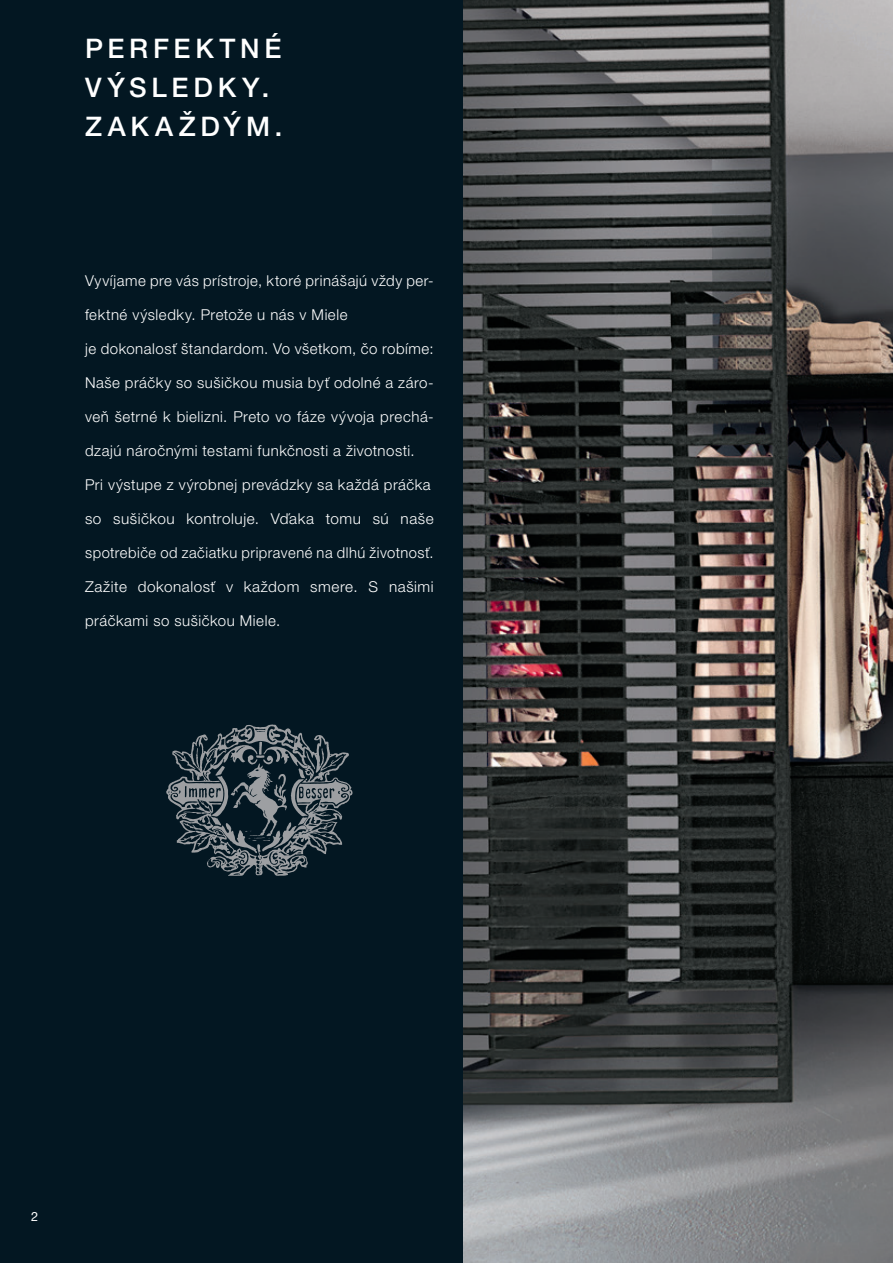
<style>
.page{position:relative;width:893px;height:1263px;background:#031722}
.page>*{position:absolute;margin:0;border:0;box-sizing:border-box;transform-origin:0 0}
.t1{font:500 27px/39px "Helvetica Neue LTW1 G";letter-spacing:.18em;color:#fff}
.t2{font:300 15px "Helvetica Neue LTW1 G";letter-spacing:.035em;color:#fff}
.t3{font:12.75px "Helvetica Neue LTW1 G";color:#fff}
</style>
<div class="page">
<svg style="left:166px;top:724px;width:187px;height:152px"></svg>
<img style="left:463px;top:0;width:430px;height:1263px">
<h1 class="t1" style="left:85px;top:28px;width:199px">PERFEKTNÉ<br>VÝSLEDKY.<br>ZAKAŽDÝM.</h1>
<p class="t2" style="left:85px;top:271px;width:350px">Vyvíjame pre vás prístroje, ktoré prinášajú vždy per-</p>
<p class="t2" style="left:85px;top:305px;width:264px">fektné výsledky. Pretože u nás v Miele</p>
<p class="t2" style="left:85px;top:339px;width:350px">je dokonalosť štandardom. Vo všetkom, čo robíme:</p>
<p class="t2" style="left:85px;top:373px;width:350px">Naše práčky so sušičkou musia byť odolné a záro-</p>
<p class="t2" style="left:85px;top:407px;width:350px">veň šetrné k bielizni. Preto vo fáze vývoja prechá-</p>
<p class="t2" style="left:85px;top:441px;width:331px">dzajú náročnými testami funkčnosti a životnosti.</p>
<p class="t2" style="left:85px;top:475px;width:347px">Pri výstupe z výrobnej prevádzky sa každá práčka</p>
<p class="t2" style="left:85px;top:509px;width:350px">so sušičkou kontroluje. Vďaka tomu sú naše</p>
<p class="t2" style="left:85px;top:543px;width:350px">spotrebiče od začiatku pripravené na dlhú životnosť.</p>
<p class="t2" style="left:85px;top:577px;width:350px">Zažite dokonalosť v každom smere. S našimi</p>
<p class="t2" style="left:85px;top:611px;width:197px">práčkami so sušičkou Miele.</p>
<p class="t3" style="left:31px;top:1209px;width:9px">2</p>
</div>
